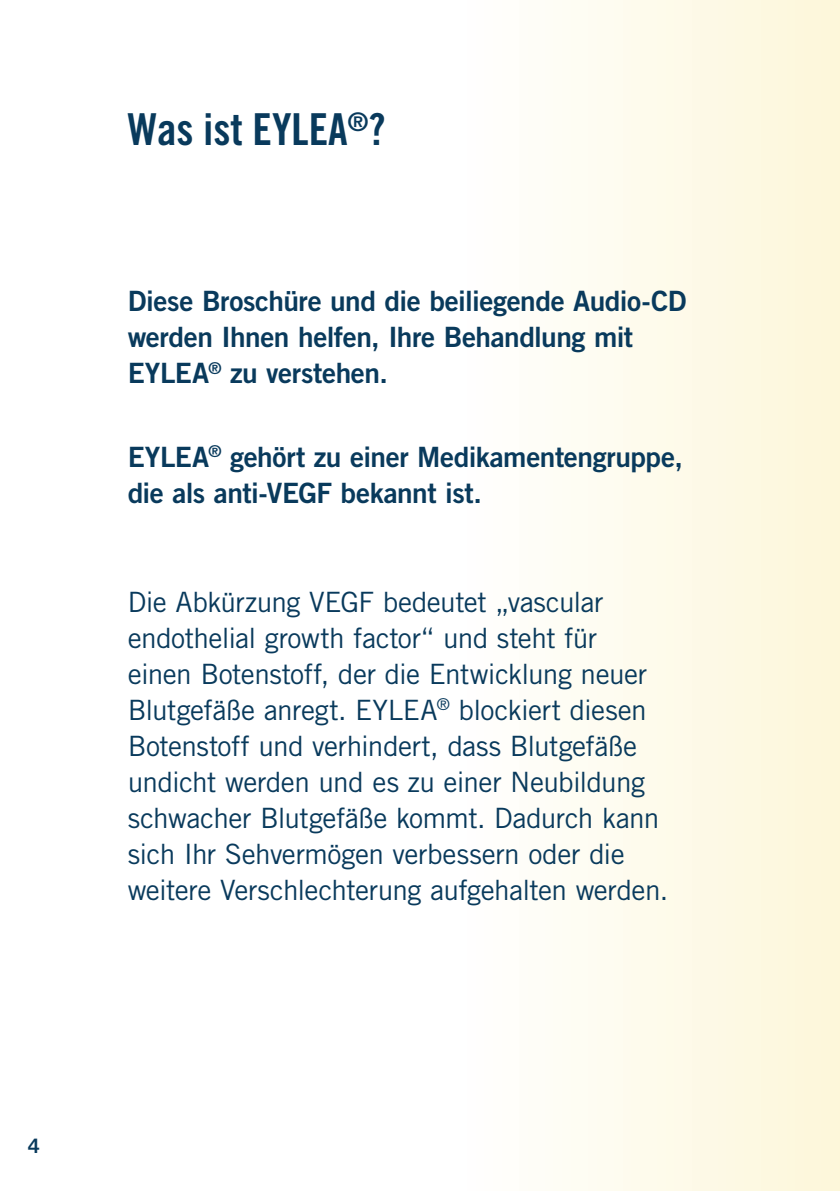
<style>
.page{position:relative;width:840px;height:1191px;background:#fff}
.page>*{position:absolute;margin:0;border:0;box-sizing:border-box;transform-origin:0 0}
.t1{font:44px "Trade Gothic LT Std Bd Cn 20";color:#093a5c}
.t2{font:28px/36px "Trade Gothic LT Std";letter-spacing:-.02em;color:#093a5c}
.t3{font:28px/36px "Trade Gothic LT Std Bd 2";letter-spacing:-.015em;color:#093a5c}
.t4{font:19.8px "Trade Gothic LT Std Bd 2";color:#093a5c}
</style>
<div class="page">
<div style="left:0;top:0;width:839px;height:1191px;background:linear-gradient(to right,#fff,#fdf9e5)"></div>
<h1 class="t1" style="left:128px;top:104px;width:259px">Was ist EYLEA<sup>®</sup>?</h1>
<p class="t3" style="left:128px;top:286px;width:560px">Diese Broschüre und die beiliegende Audio-CD werden Ihnen helfen, Ihre Behandlung mit<br>EYLEA<sup>®</sup> zu verstehen.</p>
<p class="t3" style="left:128px;top:441px;width:556px">EYLEA<sup>®</sup> gehört zu einer Medikamentengruppe, die als anti-VEGF bekannt ist.</p>
<p class="t2" style="left:128px;top:586px;width:542px">Die Abkürzung VEGF bedeutet „vascular endothelial growth factor“ und steht für einen Botenstoff, der die Entwicklung neuer Blutgefäße anregt. EYLEA<sup>®</sup> blockiert diesen Botenstoff und verhindert, dass Blutgefäße undicht werden und es zu einer Neubildung schwacher Blutgefäße kommt. Dadurch kann sich Ihr Sehvermögen verbessern oder die weitere Verschlechterung aufgehalten werden.</p>
<p class="t4" style="left:28px;top:1139px;width:14px">4</p>
</div>
